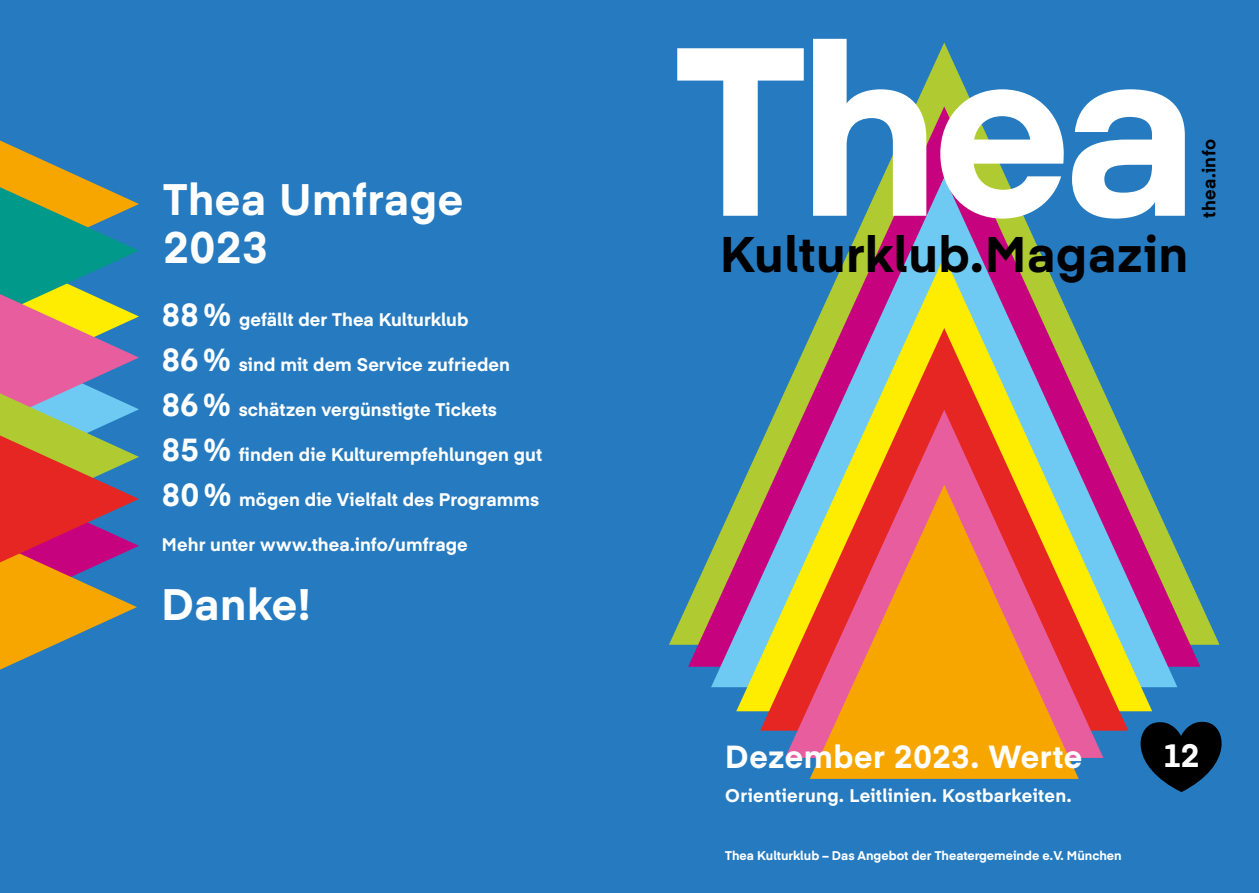
<style>
.page{position:relative;width:1259px;height:893px;background:#fff}
.page>*{position:absolute;margin:0;border:0;box-sizing:border-box;transform-origin:0 0}
.t1{font:700 235.95px "Eina 04";color:#fff}
.t2{font:700 49.35px "Eina 04";letter-spacing:.01em;color:#000}
.t3{font:700 43.5px/48px "Eina 04";letter-spacing:.015em;color:#fff}
.t4{font:700 31.95px "Eina 04";color:#fff}
.t5{font:700 31.5px "Eina 04";letter-spacing:.015em;color:#fff}
.t6{font:700 18px "Eina 04";letter-spacing:.005em;color:#fff}
.t7{font:700 18px "Eina 04";letter-spacing:.015em;color:#000}
.t8{font:700 12.45px "Eina 04";color:#fff}
.s1{font-size:31.5px}
</style>
<div class="page">
<div style="left:629px;top:0;width:630px;height:893px;background:#267bc0"></div>
<div style="left:0;top:0;width:629px;height:893px;background:#267bc0"></div>
<svg style="left:669px;top:43px;width:550px;height:602px"></svg>
<svg style="left:688px;top:106px;width:512px;height:561px"></svg>
<svg style="left:711px;top:177px;width:466px;height:510px"></svg>
<svg style="left:736px;top:256px;width:416px;height:455px"></svg>
<svg style="left:760px;top:328px;width:368px;height:403px;background:#a79072"></svg>
<svg style="left:785px;top:410px;width:318px;height:348px;background:#c68169"></svg>
<svg style="left:810px;top:485px;width:268px;height:294px;background:#ed872e"></svg>
<svg style="left:0;top:140px;width:139px;height:530px"></svg>
<svg style="left:1128px;top:721px;width:94px;height:71px"></svg>
<h3 class="t3" style="left:164px;top:173px;width:301px">Thea Umfrage<br>2023</h3>
<p class="t6" style="left:162px;top:306px;width:308px"><span class="s1">88%</span> gefällt der Thea Kulturklub</p>
<p class="t6" style="left:162px;top:351px;width:350px"><span class="s1">86%</span> sind mit dem Service zufrieden</p>
<p class="t6" style="left:162px;top:396px;width:336px"><span class="s1">86%</span> schätzen vergünstigte Tickets</p>
<p class="t6" style="left:162px;top:441px;width:381px"><span class="s1">85%</span> finden die Kulturempfehlungen gut</p>
<p class="t6" style="left:162px;top:486px;width:379px"><span class="s1">80%</span> mögen die Vielfalt des Programms</p>
<p class="t6" style="left:162px;top:531px;width:307px">Mehr unter www.thea.info/umfrage</p>
<h3 class="t3" style="left:161px;top:578px;width:150px">Danke!</h3>
<h1 class="t1" style="left:676px;top:-43px;width:524px">Thea</h1>
<h2 class="t2" style="left:720px;top:218px;width:470px">Kulturklub.Magazin</h2>
<p class="t7" style="left:1196px;top:218px;width:80px;rotate:-90deg">thea.info</p>
<h3 class="t5" style="left:725px;top:733px;width:358px">Dezember 2023. Werte</h3>
<p class="t6" style="left:725px;top:782px;width:348px">Orientierung. Leitlinien. Kostbarkeiten.</p>
<p class="t8" style="left:725px;top:846px;width:398px">Thea Kulturklub – Das Angebot der Theatergemeinde e.V. München</p>
<h3 class="t4" style="left:1162px;top:732px;width:38px">12</h3>
</div>
